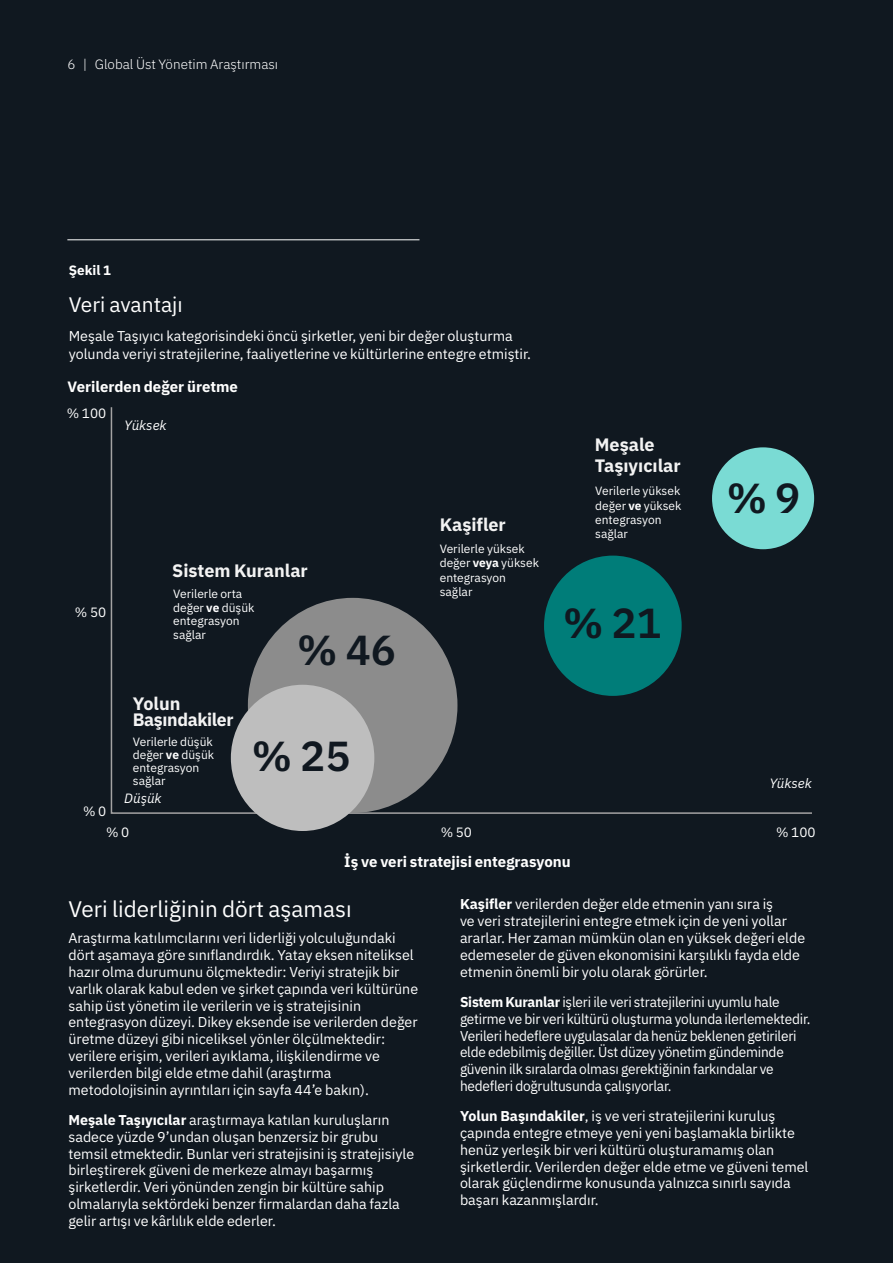
<style>
.page{position:relative;width:893px;height:1263px;background:#101820}
.page>*{position:absolute;margin:0;border:0;box-sizing:border-box;transform-origin:0 0}
.t1{font:600 42px "IBM Plex Sans";color:#101820}
.t2{font:22.5px "IBM Plex Sans";color:#fff}
.t3{font:21px "IBM Plex Sans";color:#fff}
.t4{font:700 18px/21px "IBM Plex Sans";color:#f3f3f3}
.t5{font:700 18px/16.5px "IBM Plex Sans";letter-spacing:-.02em;color:#f3f3f3}
.t6{font:700 15px "IBM Plex Sans";color:#fff}
.t7{font:14.25px/16.8px "IBM Plex Sans";color:#fff}
.t8{font:14.25px/16.8px "IBM Plex Sans";color:#fff;scale:.96 1}
.t9{font:300 13.5px "IBM Plex Sans";color:#fff}
.t10{font:13.5px "IBM Plex Sans";color:#fff}
.t11{font:italic 13.5px "IBM Plex Sans";color:#fff}
.t12{font:700 13.5px "IBM Plex Sans";color:#fff}
.t13{font:12px/14.4px "IBM Plex Sans";color:#fff}
.s1{font-weight:700}
</style>
<div class="page">
<svg style="left:110px;top:407px;width:703px;height:408px"></svg>
<div style="left:248px;top:598px;width:209px;height:215px;background:#8c8c8c;border-radius:50%"></div>
<div style="left:231px;top:685px;width:143px;height:146px;background:#bebebe;border-radius:50%"></div>
<div style="left:544px;top:556px;width:138px;height:140px;background:#007d79;border-radius:50%"></div>
<div style="left:712px;top:447px;width:102px;height:102px;background:#7adbd4;border-radius:50%"></div>
<hr style="left:67px;top:239px;width:352px;height:1px;background:#fff">
<p class="t9" style="left:67px;top:54px;width:212px">6 | Global Üst Yönetim Araştırması</p>
<p class="t12" style="left:69px;top:259px;width:44px">Şekil 1</p>
<h3 class="t3" style="left:69px;top:289px;width:116px">Veri avantajı</h3>
<p class="t7" style="left:69px;top:326px;width:464px;line-height:18px">Meşale Taşıyıcı kategorisindeki öncü şirketler, yeni bir değer oluşturma yolunda veriyi stratejilerine, faaliyetlerine ve kültürlerine entegre etmiştir.</p>
<p class="t6" style="left:68px;top:374px;width:172px">Verilerden değer üretme</p>
<p class="t11" style="left:124px;top:415px;width:44px">Yüksek</p>
<p class="t10" style="left:67px;top:403px;width:41px">% 100</p>
<p class="t4" style="left:172px;top:559px;width:137px">Sistem Kuranlar</p>
<p class="t4" style="left:440px;top:513px;width:68px">Kaşifler</p>
<p class="t13" style="left:440px;top:540px;width:101px">Verilerle yüksek değer <span class="s1">veya</span> yüksek entegrasyon</p>
<p class="t10" style="left:75px;top:601px;width:33px">% 50</p>
<p class="t10" style="left:83px;top:800px;width:25px">% 0</p>
<p class="t13" style="left:173px;top:586px;width:71px">Verilerle orta</p>
<p class="t13" style="left:440px;top:583px;width:34px">sağlar</p>
<p class="t13" style="left:173px;top:600px;width:83px;line-height:13.5px">değer <span class="s1">ve</span> düşük entegrasyon sağlar</p>
<h1 class="t1" style="left:297px;top:617px;width:100px">% 46</h1>
<p class="t5" style="left:133px;top:694px;width:102px">Yolun<br>Başındakiler</p>
<p class="t13" style="left:133px;top:735px;width:83px;line-height:12.8px">Verilerle düşük değer <span class="s1">ve</span> düşük entegrasyon sağlar</p>
<p class="t11" style="left:124px;top:788px;width:39px">Düşük</p>
<h1 class="t1" style="left:252px;top:723px;width:100px">% 25</h1>
<p class="t4" style="left:595px;top:432px;width:87px">Meşale<br>Taşıyıcılar</p>
<p class="t13" style="left:595px;top:483px;width:88px">Verilerle yüksek değer <span class="s1">ve</span> yüksek entegrasyon sağlar</p>
<h1 class="t1" style="left:563px;top:590px;width:100px">% 21</h1>
<h1 class="t1" style="left:727px;top:465px;width:75px">% 9</h1>
<p class="t11" style="left:770px;top:773px;width:44px">Yüksek</p>
<p class="t10" style="left:106px;top:822px;width:25px">% 0</p>
<p class="t10" style="left:441px;top:822px;width:33px">% 50</p>
<p class="t10" style="left:776px;top:822px;width:41px">% 100</p>
<p class="t6" style="left:344px;top:850px;width:228px">İş ve veri stratejisi entegrasyonu</p>
<h2 class="t2" style="left:68px;top:892px;width:285px">Veri liderliğinin dört aşaması</h2>
<p class="t7" style="left:68px;top:929px;width:351px">Araştırma katılımcılarını veri liderliği yolculuğundaki dört aşamaya göre sınıflandırdık. Yatay eksen niteliksel hazır olma durumunu ölçmektedir: Veriyi stratejik bir varlık olarak kabul eden ve şirket çapında veri kültürüne sahip üst yönetim ile verilerin ve iş stratejisinin entegrasyon düzeyi. Dikey eksende ise verilerden değer üretme düzeyi gibi niceliksel yönler ölçülmektedir: verilere erişim, verileri ayıklama, ilişkilendirme ve verilerden bilgi elde etme dahil (araştırma metodolojisinin ayrıntıları için sayfa 44’e bakın).</p>
<p class="t7" style="left:68px;top:1110px;width:347px"><span class="s1">Meşale Taşıyıcılar</span> araştırmaya katılan kuruluşların sadece yüzde 9’undan oluşan benzersiz bir grubu temsil etmektedir. Bunlar veri stratejisini iş stratejisiyle birleştirerek güveni de merkeze almayı başarmış şirketlerdir. Veri yönünden zengin bir kültüre sahip olmalarıyla sektördeki benzer firmalardan daha fazla gelir artışı ve kârlılık elde ederler.</p>
<p class="t7" style="left:460px;top:895px;width:347px"><span class="s1">Kaşifler</span> verilerden değer elde etmenin yanı sıra iş<br>ve veri stratejilerini entegre etmek için de yeni yollar ararlar. Her zaman mümkün olan en yüksek değeri elde edemeseler de güven ekonomisini karşılıklı fayda elde etmenin önemli bir yolu olarak görürler.</p>
<p class="t8" style="left:460px;top:992px;width:367px"><span class="s1">Sistem Kuranlar</span> işleri ile veri stratejilerini uyumlu hale getirme ve bir veri kültürü oluşturma yolunda ilerlemektedir.<br>Verileri hedeflere uygulasalar da henüz beklenen getirileri elde edebilmiş değiller. Üst düzey yönetim gündeminde güvenin ilk sıralarda olması gerektiğinin farkındalar ve hedefleri doğrultusunda çalışıyorlar.</p>
<p class="t7" style="left:460px;top:1106px;width:350px"><span class="s1">Yolun Başındakiler</span>, iş ve veri stratejilerini kuruluş çapında entegre etmeye yeni yeni başlamakla birlikte henüz yerleşik bir veri kültürü oluşturamamış olan şirketlerdir. Verilerden değer elde etme ve güveni temel olarak güçlendirme konusunda yalnızca sınırlı sayıda başarı kazanmışlardır.</p>
</div>
